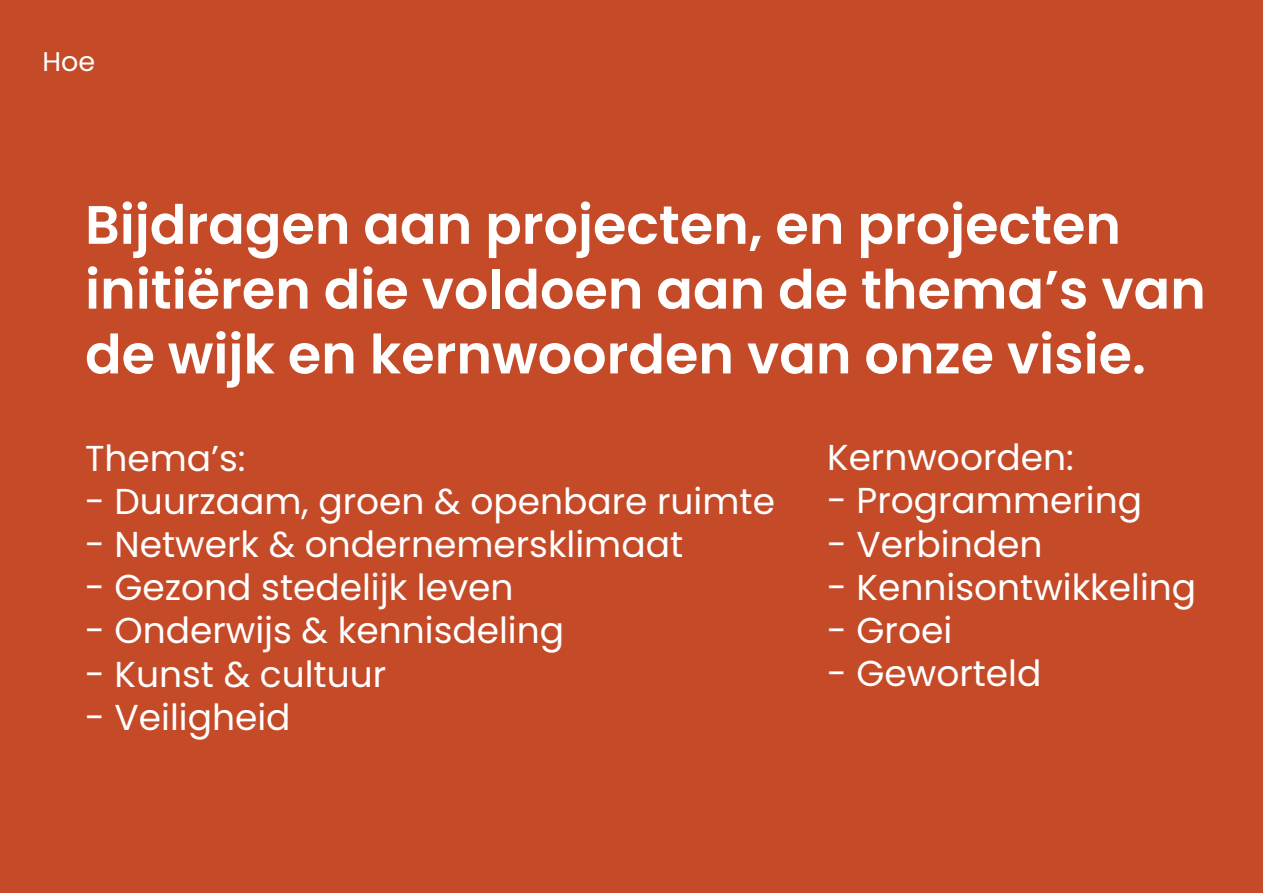
<style>
.page{position:relative;width:1263px;height:893px;background:#c54a28}
.page>*{position:absolute;margin:0;border:0;box-sizing:border-box;transform-origin:0 0}
.t1{font:600 54px/64.8px "Poppins";color:#fff}
.t2{font:36px "Poppins";color:#fff}
.t3{font:27px "Poppins";color:#fff}
</style>
<div class="page">
<p class="t3" style="left:43px;top:46px;width:54px">Hoe</p>
<h1 class="t1" style="left:85px;top:193px;width:1122px">Bijdragen aan projecten, en projecten initiëren die voldoen aan de thema’s van de wijk en kernwoorden van onze visie.</h1>
<p class="t2" style="left:85px;top:437px;width:162px">Thema’s:</p>
<p class="t2" style="left:85px;top:480px;width:691px">- Duurzaam, groen &amp; openbare ruimte</p>
<p class="t2" style="left:85px;top:524px;width:600px">- Netwerk &amp; ondernemersklimaat</p>
<p class="t2" style="left:85px;top:567px;width:430px">- Gezond stedelijk leven</p>
<p class="t2" style="left:85px;top:610px;width:481px">- Onderwijs &amp; kennisdeling</p>
<p class="t2" style="left:85px;top:653px;width:303px">- Kunst &amp; cultuur</p>
<p class="t2" style="left:85px;top:696px;width:207px">- Veiligheid</p>
<p class="t2" style="left:827px;top:437px;width:248px">Kernwoorden:</p>
<p class="t2" style="left:827px;top:480px;width:316px">- Programmering</p>
<p class="t2" style="left:827px;top:523px;width:217px">- Verbinden</p>
<p class="t2" style="left:827px;top:566px;width:371px">- Kennisontwikkeling</p>
<p class="t2" style="left:827px;top:609px;width:127px">- Groei</p>
<p class="t2" style="left:827px;top:653px;width:216px">- Geworteld</p>
</div>
